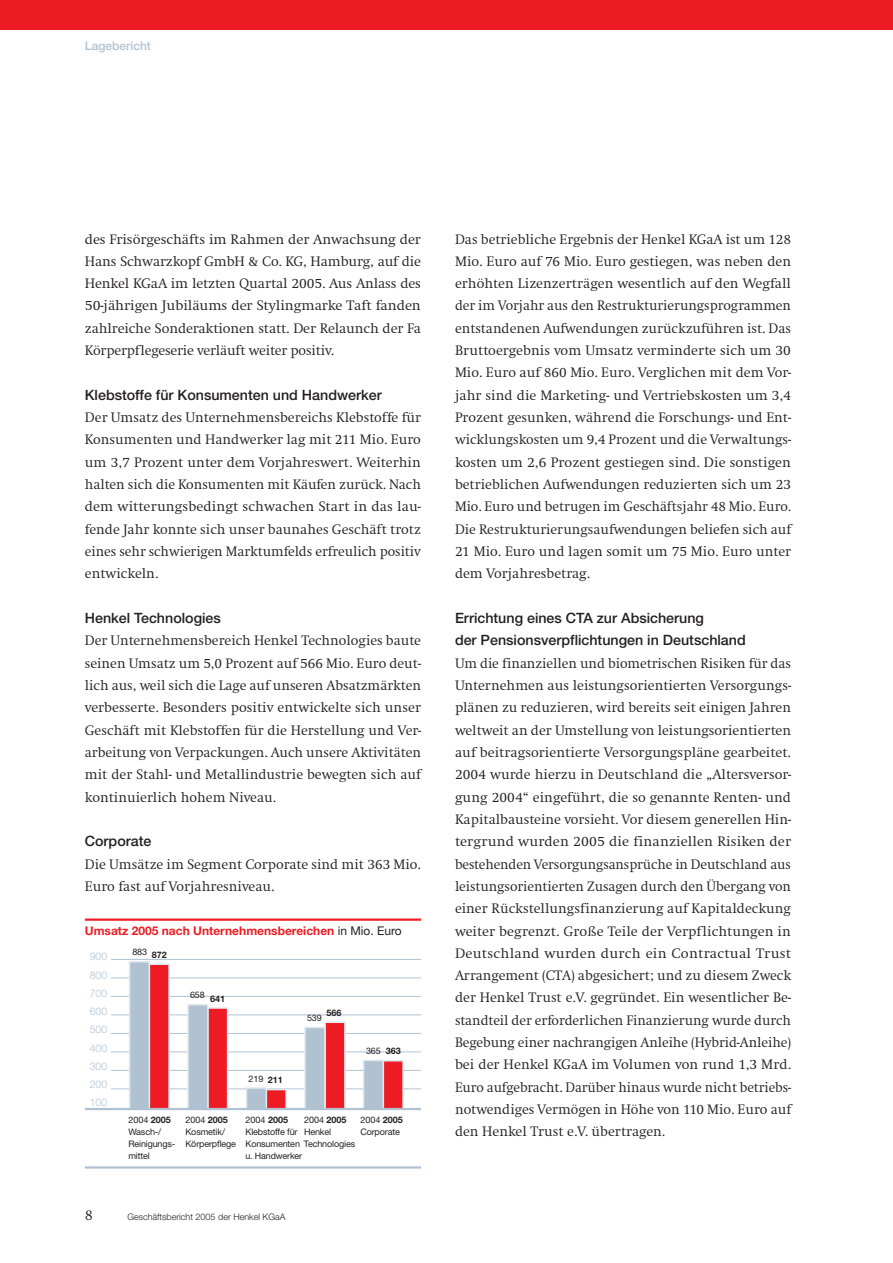
<style>
.page{position:relative;width:893px;height:1263px;background:#fff}
.page>*{position:absolute;margin:0;border:0;box-sizing:border-box;transform-origin:0 0}
.t1{font:300 15px "Swift EF";color:#231f20}
.t2{font:300 14.25px/22.4px "Swift EF";color:#231f20;text-align:justify}
.t3{font:500 14.25px/22.4px "Helvetica Neue";color:#231f20}
.t4{font:700 12px "Helvetica Neue";color:#ed1c24}
.t5{font:500 12px "Helvetica Neue";color:#b0c2d2}
.t6{font:300 10.5px/18.3px "Helvetica Neue";color:#b0c2d2;text-align:justify}
.t7{font:9px/12px "Helvetica Neue";letter-spacing:-.015em;color:#231f20}
.t8{font:300 9px "Helvetica Neue";color:#231f20}
.t9{font:700 9px "Helvetica Neue";color:#231f20}
.s1{font-weight:400;color:#231f20}
.s2{font-weight:700}
</style>
<div class="page">
<div style="left:0;top:0;width:892px;height:30px;background:#ed1c24"></div>
<hr style="left:85px;top:919px;width:336px;height:2px;background:#ed1c24">
<hr style="left:100px;top:978px;width:321px;height:1px;background:#b0c2d2">
<hr style="left:100px;top:996px;width:321px;height:1px;background:#b0c2d2">
<hr style="left:100px;top:1015px;width:321px;height:1px;background:#b0c2d2">
<hr style="left:100px;top:1033px;width:321px;height:1px;background:#b0c2d2">
<hr style="left:100px;top:1052px;width:321px;height:1px;background:#b0c2d2">
<hr style="left:100px;top:1070px;width:321px;height:1px;background:#b0c2d2">
<hr style="left:100px;top:1089px;width:321px;height:1px;background:#b0c2d2">
<hr style="left:100px;top:959px;width:321px;height:1px;background:#b0c2d2">
<hr style="left:85px;top:1166px;width:336px;height:3px;background:#b0c2d2">
<div style="left:383px;top:1061px;width:20px;height:48px;background:#ed1c24"></div>
<div style="left:382px;top:1060px;width:22px;height:50px;border:2px solid #e1e8ee"></div>
<div style="left:363px;top:1060px;width:20px;height:49px;background:#b0c2d2"></div>
<div style="left:363px;top:1060px;width:21px;height:50px;border:2px solid #e1e8ee"></div>
<div style="left:149px;top:964px;width:20px;height:145px;background:#ed1c24"></div>
<div style="left:148px;top:963px;width:22px;height:147px;border:2px solid #e1e8ee"></div>
<div style="left:129px;top:962px;width:20px;height:147px;background:#b0c2d2"></div>
<div style="left:129px;top:961px;width:21px;height:149px;border:2px solid #e1e8ee"></div>
<div style="left:325px;top:1022px;width:20px;height:87px;background:#ed1c24"></div>
<div style="left:324px;top:1022px;width:21px;height:88px;border:2px solid #e1e8ee"></div>
<div style="left:305px;top:1027px;width:20px;height:82px;background:#b0c2d2"></div>
<div style="left:304px;top:1027px;width:21px;height:83px;border:2px solid #e1e8ee"></div>
<div style="left:266px;top:1090px;width:20px;height:19px;background:#ed1c24"></div>
<div style="left:265px;top:1089px;width:22px;height:21px;border:2px solid #e1e8ee"></div>
<div style="left:246px;top:1088px;width:20px;height:21px;background:#b0c2d2"></div>
<div style="left:246px;top:1087px;width:21px;height:23px;border:2px solid #e1e8ee"></div>
<div style="left:208px;top:1008px;width:19px;height:101px;background:#ed1c24"></div>
<div style="left:207px;top:1007px;width:21px;height:103px;border:2px solid #e1e8ee"></div>
<div style="left:188px;top:1005px;width:20px;height:104px;background:#b0c2d2"></div>
<div style="left:187px;top:1004px;width:21px;height:106px;border:2px solid #e1e8ee"></div>
<hr style="left:85px;top:1108px;width:336px;height:2px;background:#b0c2d2">
<div style="left:85px;top:945px;width:25px;height:161px;background:#fff"></div>
<p class="t5" style="left:85px;top:41px;width:68px">Lagebericht</p>
<p class="t2" style="left:85px;top:229px;width:337px">des Frisörgeschäfts im Rahmen der Anwachsung der Hans Schwarzkopf GmbH &amp; Co. KG, Hamburg, auf die Henkel KGaA im letzten Quartal 2005. Aus Anlass des 50-jährigen Jubiläums der Stylingmarke Taft fanden zahlreiche Sonderaktionen statt. Der Relaunch der Fa Körperpflegeserie verläuft weiter positiv.</p>
<p class="t3" style="left:85px;top:385px;width:298px">Klebstoffe für Konsumenten und Handwerker</p>
<p class="t2" style="left:85px;top:407px;width:337px">Der Umsatz des Unternehmensbereichs Klebstoffe für Konsumenten und Handwerker lag mit 211 Mio. Euro um 3,7 Prozent unter dem Vorjahreswert. Weiterhin halten sich die Konsumenten mit Käufen zurück. Nach dem witterungsbedingt schwachen Start in das lau&shy;fende Jahr konnte sich unser baunahes Geschäft trotz eines sehr schwierigen Marktumfelds erfreulich positiv entwickeln.</p>
<p class="t3" style="left:85px;top:608px;width:137px">Henkel Technologies</p>
<p class="t2" style="left:85px;top:631px;width:337px">Der Unternehmensbereich Henkel Technologies baute seinen Umsatz um 5,0 Prozent auf 566 Mio. Euro deut&shy;lich aus, weil sich die Lage auf unseren Absatzmärkten verbesserte. Besonders positiv entwickelte sich unser Geschäft mit Klebstoffen für die Herstellung und Ver&shy;arbeitung von Verpackungen. Auch unsere Aktivitäten mit der Stahl- und Metallindustrie bewegten sich auf kontinuierlich hohem Niveau.</p>
<p class="t3" style="left:85px;top:831px;width:68px">Corporate</p>
<p class="t2" style="left:85px;top:854px;width:337px">Die Umsätze im Segment Corporate sind mit 363 Mio.<br>Euro fast auf Vorjahresniveau.</p>
<p class="t4" style="left:85px;top:927px;width:318px">Umsatz 2005 nach Unternehmensbereichen <span class="s1">in Mio. Euro</span></p>
<p class="t6" style="left:90px;top:948px;width:19px">900<br>800<br>700<br>600<br>500<br>400<br>300<br>200<br>100</p>
<p class="t7" style="left:132px;top:947px;width:36px">883 <span class="s2">872</span></p>
<p class="t7" style="left:190px;top:990px;width:16px">658</p>
<p class="t9" style="left:210px;top:995px;width:17px">641</p>
<p class="t7" style="left:248px;top:1073px;width:36px">219 <span class="s2">211</span></p>
<p class="t9" style="left:326px;top:1009px;width:17px">566</p>
<p class="t7" style="left:307px;top:1013px;width:16px">539</p>
<p class="t7" style="left:366px;top:1046px;width:36px">365 <span class="s2">363</span></p>
<p class="t7" style="left:128px;top:1114px;width:44px">2004 <span class="s2">2005</span></p>
<p class="t7" style="left:185px;top:1114px;width:44px">2004 <span class="s2">2005</span></p>
<p class="t7" style="left:245px;top:1114px;width:44px">2004 <span class="s2">2005</span></p>
<p class="t7" style="left:304px;top:1114px;width:44px">2004 <span class="s2">2005</span></p>
<p class="t7" style="left:360px;top:1114px;width:44px">2004 <span class="s2">2005</span></p>
<p class="t7" style="left:128px;top:1126px;width:34px">Wasch-/</p>
<p class="t7" style="left:185px;top:1126px;width:41px">Kosmetik/</p>
<p class="t7" style="left:245px;top:1126px;width:87px">Klebstoffe für Henkel</p>
<p class="t7" style="left:360px;top:1126px;width:41px">Corporate</p>
<p class="t7" style="left:128px;top:1138px;width:228px">Reinigungs- Körperpflege Konsumenten Technologies mittel</p>
<p class="t7" style="left:245px;top:1150px;width:58px">u. Handwerker</p>
<p class="t1" style="left:85px;top:1210px;width:10px">8</p>
<p class="t8" style="left:127px;top:1214px;width:159px">Geschäftsbericht 2005 der Henkel KGaA</p>
<p class="t2" style="left:455px;top:229px;width:337px">Das betriebliche Ergebnis der Henkel KGaA ist um 128<br>Mio. Euro auf 76 Mio. Euro gestiegen, was neben den erhöhten Lizenzerträgen wesentlich auf den Wegfall der im Vorjahr aus den Restrukturierungsprogrammen entstandenen Aufwendungen zurückzuführen ist. Das Bruttoergebnis vom Umsatz verminderte sich um 30<br>Mio. Euro auf 860 Mio. Euro. Verglichen mit dem Vor&shy;jahr sind die Marketing- und Vertriebskosten um 3,4<br>Prozent gesunken, während die Forschungs- und Ent&shy;wicklungskosten um 9,4 Prozent und die Verwaltungs&shy;kosten um 2,6 Prozent gestiegen sind. Die sonstigen betrieblichen Aufwendungen reduzierten sich um 23<br>Mio. Euro und betrugen im Geschäftsjahr 48 Mio. Euro.<br>Die Restrukturierungsaufwendungen beliefen sich auf 21 Mio. Euro und lagen somit um 75 Mio. Euro unter dem Vorjahresbetrag.</p>
<p class="t3" style="left:455px;top:608px;width:292px">Errichtung eines CTA zur Absicherung<br>der Pensionsverpflichtungen in Deutschland</p>
<p class="t2" style="left:455px;top:653px;width:337px">Um die finanziellen und biometrischen Risiken für das Unternehmen aus leistungsorientierten Versorgungs&shy;plänen zu reduzieren, wird bereits seit einigen Jahren weltweit an der Umstellung von leistungsorien tierten auf beitragsorientierte Versorgungspläne gearbeitet.<br>2004 wurde hierzu in Deutschland die „Altersversor&shy;gung 2004“ eingeführt, die so genannte Renten- und Kapitalbausteine vorsieht. Vor diesem gene rellen Hin&shy;tergrund wurden 2005 die finanziellen Risiken der bestehenden Versorgungsansprüche in Deutschland aus leistungsorientierten Zusagen durch den Übergang von einer Rückstellungsfinanzierung auf Kapitaldeckung weiter begrenzt. Große Teile der Verpflichtungen in Deutschland wurden durch ein Contractual Trust Arrange ment (CTA) abgesichert; und zu diesem Zweck der Henkel Trust e.V. gegründet. Ein wesentlicher Be&shy;standteil der erforderlichen Finanzierung wurde durch Begebung einer nachrangigen Anleihe (Hybrid-Anleihe) bei der Henkel KGaA im Volumen von rund 1,3 Mrd.<br>Euro aufgebracht. Darüber hinaus wurde nicht betriebs&shy;notwendiges Vermögen in Höhe von 110 Mio. Euro auf den Henkel Trust e.V. übertragen.</p>
</div>
